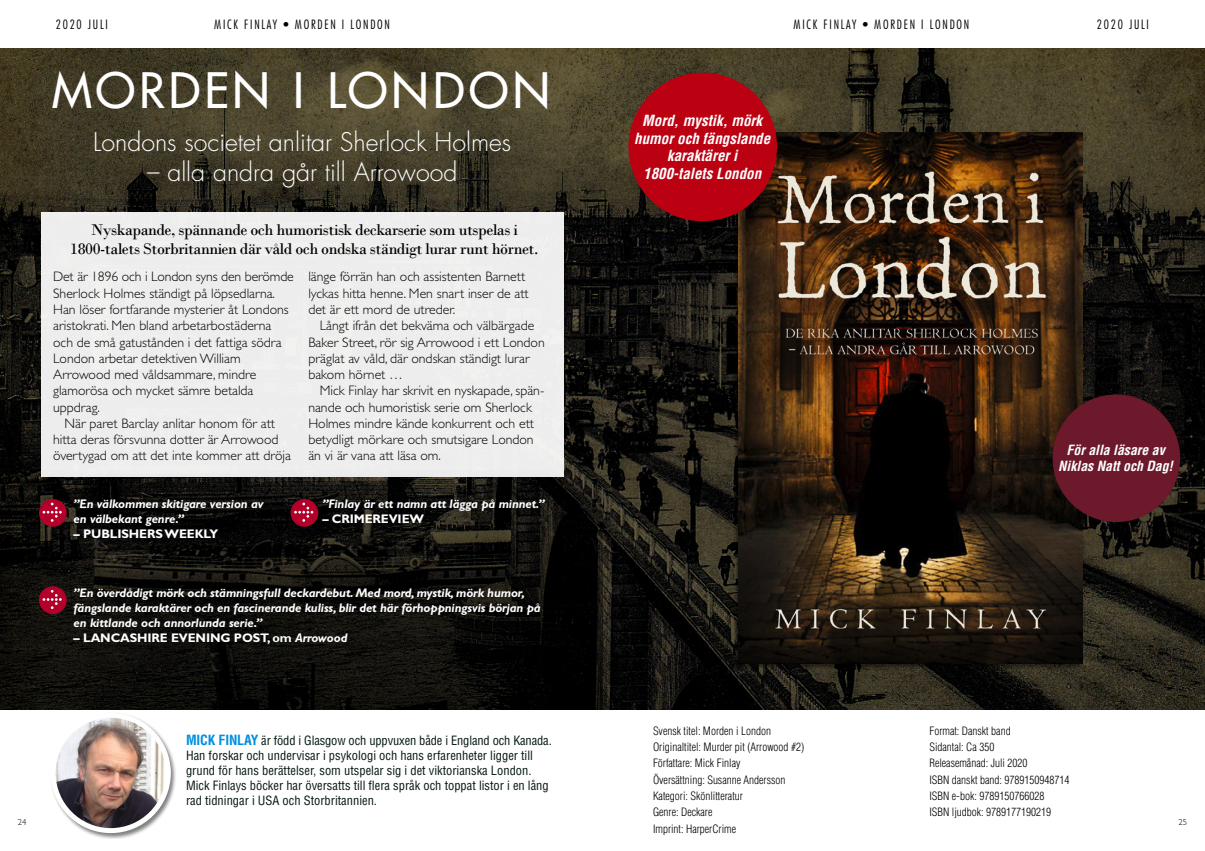
<style>
.page{position:relative;width:1205px;height:851px;background:#fff}
.page>*{position:absolute;margin:0;border:0;box-sizing:border-box;transform-origin:0 0}
.t1{font:500 47.5px "Futura Std";letter-spacing:.085em;color:#fff}
.t2{font:300 25px "Futura Std";color:#fff}
.t3{font:16.25px/18.8px "Bodoni";letter-spacing:-.03em;color:#000;text-align:center}
.t4{font:italic 700 condensed 15px/17.5px "Helvetica LT Std";color:#fff;text-align:center}
.t5{font:300 13.75px/16.2px "Gill Sans Std";color:#000}
.t6{font:italic 700 condensed 13.75px/16.2px "Helvetica LT Std";color:#fff;text-align:center}
.t7{font:condensed 12.5px/15px "Helvetica LT Std";color:#061715}
.t8{font:italic 700 12.5px/15px "Gill Sans Std";letter-spacing:-.01em;color:#fff}
.t9{font:300 condensed 12.5px "Futura Std";letter-spacing:.14em;color:#000}
.t10{font:700 12.5px "Gill Sans Std";letter-spacing:-.01em;color:#fff}
.t11{font:300 condensed 11.25px/16.2px "Helvetica LT Std";color:#000}
.t12{font:300 8.75px "Gill Sans Std";color:#000}
.s1{font-style:italic}
.s2{font-weight:700;font-size:13.75px;color:#008fdf}
</style>
<div class="page">
<img style="left:0;top:48px;width:1205px;height:661px">
<div style="left:49px;top:711px;width:128px;height:128px;background:#000;opacity:.5"></div>
<img style="left:53px;top:715px;width:115px;height:115px;border-radius:58px">
<div style="left:51px;top:712px;width:120px;height:121px;border:5px solid #fff;border-radius:50%"></div>
<div style="left:41px;top:213px;width:522px;height:264px;background:#ededed"></div>
<img style="left:0;top:470px;width:602px;height:239px">
<div style="left:39px;top:499px;width:28px;height:27px;background:#b3002b;border-radius:50%"></div>
<svg style="left:43px;top:502px;width:19px;height:19px"></svg>
<div style="left:290px;top:499px;width:28px;height:27px;background:#b3002b;border-radius:50%"></div>
<svg style="left:294px;top:502px;width:19px;height:19px"></svg>
<div style="left:39px;top:586px;width:28px;height:28px;background:#b3002b;border-radius:50%"></div>
<svg style="left:43px;top:590px;width:19px;height:19px"></svg>
<div style="left:733px;top:132px;width:351px;height:537px;background:#000;opacity:.5"></div>
<img style="left:739px;top:133px;width:343px;height:530px">
<div style="left:1052px;top:394px;width:128px;height:128px;background:#6b192b;border-radius:50%"></div>
<div style="left:628px;top:73px;width:149px;height:148px;background:#bb0012;border-radius:50%"></div>
<p class="t9" style="left:56px;top:17px;width:54px">2020 JULI</p>
<p class="t9" style="left:214px;top:17px;width:177px">MICK FINLAY • MORDEN I LONDON</p>
<h1 class="t1" style="left:52px;top:60px;width:500px">MORDEN I LONDON</h1>
<h2 class="t2" style="left:93px;top:127px;width:420px">Londons societet anlitar Sherlock Holmes</h2>
<h2 class="t2" style="left:147px;top:157px;width:312px">– alla andra går till Arrowood</h2>
<p class="t3" style="left:70px;top:220px;width:470px">Nyskapande, spännande och humoristisk deckarserie som utspelas i<br>1800-talets Storbritannien där våld och ondska ständigt lurar runt hörnet.</p>
<p class="t5" style="left:53px;top:269px;width:242px">Det är 1896 och i London syns den berömde Sherlock Holmes ständigt på löpsedlarna.<br>Han löser fortfarande mysterier åt Londons aristokrati. Men bland arbetarbostäderna och de små gatustånden i det fattiga södra London arbetar detektiven William Arrowood med våldsammare, mindre glamorösa och mycket sämre betalda uppdrag.</p>
<p class="t5" style="left:53px;top:415px;width:239px;text-indent:11px">När paret Barclay anlitar honom för att hitta deras försvunna dotter är Arrowood övertygad om att det inte kommer att dröja</p>
<p class="t8" style="left:74px;top:496px;width:191px">”En välkommen skitigare version av en välbekant genre.”</p>
<p class="t10" style="left:74px;top:526px;width:146px">– PUBLISHERS WEEKLY</p>
<p class="t5" style="left:308px;top:269px;width:222px">länge förrän han och assistenten Barnett lyckas hitta henne. Men snart inser de att det är ett mord de utreder.</p>
<p class="t5" style="left:308px;top:317px;width:238px;text-indent:11px">Långt ifrån det bekväma och välbärgade Baker Street, rör sig Arrowood i ett London präglat av våld, där ondskan ständigt lurar bakom hörnet …</p>
<p class="t5" style="left:308px;top:382px;width:237px;text-indent:11px">Mick Finlay har skrivit en nyskapade, spän&shy;nande och humoristisk serie om Sherlock Holmes mindre kände konkurrent och ett betydligt mörkare och smutsigare London än vi är vana att läsa om.</p>
<p class="t8" style="left:322px;top:496px;width:223px">”Finlay är ett namn att lägga på minnet.”</p>
<p class="t10" style="left:322px;top:511px;width:103px">– CRIMEREVIEW</p>
<p class="t8" style="left:74px;top:585px;width:469px">”En överdådigt mörk och stämningsfull deckardebut. Med mord, mystik, mörk humor, fängslande karaktärer och en fascinerande kuliss, blir det här förhoppningsvis början på en kittlande och annorlunda serie.”</p>
<p class="t10" style="left:74px;top:630px;width:275px">– LANCASHIRE EVENING POST, om <span class="s1">Arrowood</span></p>
<p class="t12" style="left:18px;top:817px;width:10px">24</p>
<p class="t7" style="left:186px;top:732px;width:367px"><span class="s2">MICK FINLAY</span> är född i Glasgow och uppvuxen både i England och Kanada.<br>Han forskar och undervisar i psykologi och hans erfarenheter ligger till grund för hans berättelser, som utspelar sig i det viktorianska London.<br>Mick Finlays böcker har översatts till flera språk och toppat listor i en lång rad tidningar i USA och Storbritannien.</p>
<p class="t9" style="left:793px;top:17px;width:177px">MICK FINLAY • MORDEN I LONDON</p>
<p class="t4" style="left:634px;top:112px;width:137px">Mord, mystik, mörk humor och fängslande karaktärer i<br>1800-talets London</p>
<p class="t9" style="left:1097px;top:17px;width:54px">2020 JULI</p>
<p class="t6" style="left:1058px;top:442px;width:116px">För alla läsare av<br>Niklas Natt och Dag!</p>
<p class="t11" style="left:653px;top:722px;width:153px">Svensk titel: Morden i London<br>Originaltitel: Murder pit (Arrowood #2)<br>Författare: Mick Finlay<br>Översättning: Susanne Andersson<br>Kategori: Skönlitteratur<br>Genre: Deckare<br>Imprint: HarperCrime</p>
<p class="t11" style="left:929px;top:722px;width:141px">Format: Danskt band<br>Sidantal: Ca 350<br>Releasemånad: Juli 2020<br>ISBN danskt band: 9789150948714<br>ISBN e-bok: 9789150766028<br>ISBN ljudbok: 9789177190219</p>
<p class="t12" style="left:1178px;top:817px;width:10px">25</p>
</div>
